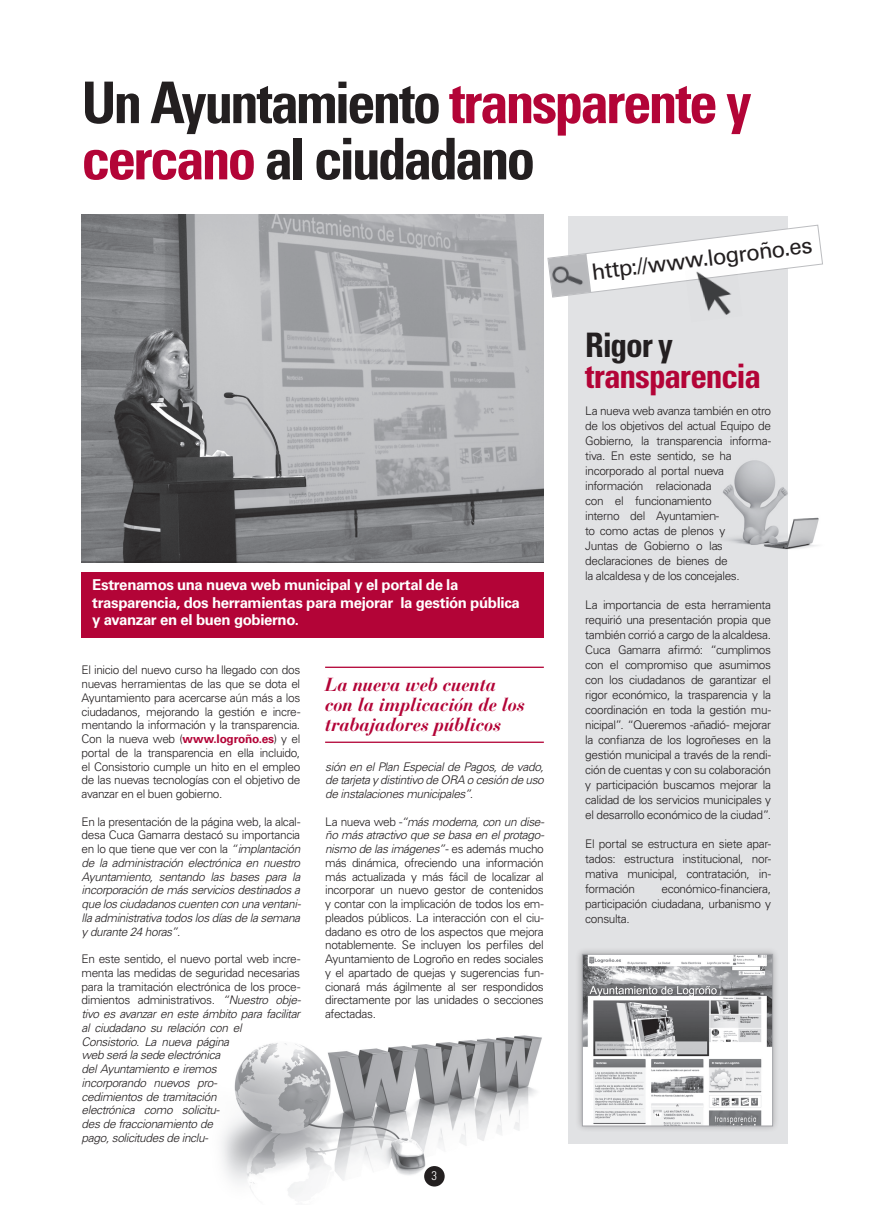
<style>
.page{position:relative;width:869px;height:1226px;background:#fff}
.page>*{position:absolute;margin:0;border:0;box-sizing:border-box;transform-origin:0 0}
.TIT_G_24{font:700 condensed 57.5px/56.2px "Univers LT Std";letter-spacing:-.05em;color:#231f20}
.TIT_G_24-2{font:700 condensed 33.75px/31.2px "Univers LT Std";letter-spacing:-.035em;color:#b30437}
.TIT_G_24-3{font:22.5px "Univers LT Std";color:#231f20}
._2_destacado{font:italic 700 18.75px/20px "Bauer Bodoni Std";letter-spacing:-.015em;color:#b30437}
._2_entradilla{font:700 15px/17.5px "Univers LT Std";letter-spacing:-.025em;color:#fff}
.t1{font:300 condensed 12.5px "Univers LT Std";color:#fff}
._1_texto{font:300 11.88px/15px "Univers LT Std";letter-spacing:-.03em;color:#231f20;text-align:justify}
._1_texto-2{font:italic 300 11.88px/13.8px "Univers LT Std";letter-spacing:-.03em;color:#231f20;text-align:justify}
.s1{color:#b30437}
.s2{font-weight:700;color:#b30437}
.s3{font-style:normal}
.s4{font-style:italic}
.s5{color:#231f20}
</style>
<div class="page">
<img style="left:222px;top:1035px;width:320px;height:163px">
<div style="left:568px;top:216px;width:219px;height:927px;background:#e1e2e4"></div>
<div style="left:81px;top:572px;width:462px;height:65px;background:#b30437"></div>
<img style="left:82px;top:214px;width:461px;height:349px">
<div style="left:574px;top:947px;width:205px;height:186px;background:#231f20;opacity:.3"></div>
<img style="left:583px;top:956px;width:187px;height:168px">
<div style="left:581px;top:954px;width:191px;height:172px;border:1px solid #a4a5a9"></div>
<hr style="left:325px;top:667px;width:218px;height:1px;background:#b30437">
<hr style="left:325px;top:742px;width:218px;height:1px;background:#b30437">
<img style="left:723px;top:447px;width:96px;height:118px">
<svg style="left:547px;top:224px;width:276px;height:74px"></svg>
<img style="left:548px;top:262px;width:40px;height:32px">
<img style="left:684px;top:265px;width:58px;height:50px">
<div style="left:424px;top:1166px;width:20px;height:21px;background:#231f20;border-radius:50%"></div>
<p class="TIT_G_24" style="left:81px;top:74px;width:671px">Un Ayuntamiento <span class="s1">transparente y cercano</span> al ciudadano</p>
<p class="TIT_G_24-3" style="left:590px;top:259px;width:223px;rotate:-7deg">http://www.logroño.es</p>
<p class="_2_entradilla" style="left:92px;top:577px;width:429px">Estrenamos una nueva web municipal y el portal de la trasparencia, dos herramientas para mejorar la gestión pública y avanzar en el buen gobierno.</p>
<p class="_1_texto" style="left:81px;top:663px;width:220px;line-height:13.8px">El inicio del nuevo curso ha llegado con dos nuevas herramientas de las que se dota el Ayuntamiento para acercarse aún más a los ciudadanos, mejorando la gestión e incre&shy;mentando la información y la transparencia.<br>Con la nueva web (<span class="s2">www.logroño.es</span>) y el portal de la transparencia en ella incluido, el Consistorio cumple un hito en el empleo de las nuevas tecnologías con el objetivo de avanzar en el buen gobierno.</p>
<p class="_1_texto-2" style="left:81px;top:815px;width:221px"><span class="s3">En la presentación de la página web, la alcal&shy;desa Cuca Gamarra destacó su importancia en lo que tiene que ver con la</span> “implantación de la administración electrónica en nuestro Ayuntamiento, sentando las bases para la incorporación de más servicios destinados a que los ciudadanos cuenten con una ventani&shy;lla administrativa todos los días de la semana y durante 24 horas”<span class="s3">.</span></p>
<p class="_1_texto-2" style="left:81px;top:952px;width:221px;text-align:left"><span class="s3">En este sentido, el nuevo portal web incre&shy;menta las medidas de seguridad necesarias para la tramitación electrónica de los proce&shy;dimientos administrativos.</span> “Nuestro obje&shy;tivo es avanzar en este ámbito para facilitar al ciudadano su relación con el Consistorio. La nueva página<br>web será la sede electrónica<br>del Ayuntamiento e iremos<br>incorporando nuevos pro-<br>cedimientos de tramitación<br>electrónica como solicitu-<br>des de fraccionamiento de<br>pago, solicitudes de inclu-</p>
<p class="_2_destacado" style="left:325px;top:675px;width:201px">La nueva web cuenta con la implicación de los trabajadores públicos</p>
<p class="_1_texto-2" style="left:325px;top:760px;width:220px">sión en el Plan Especial de Pagos, de vado, de tarjeta y distintivo de ORA o cesión de uso de instalaciones municipales”.</p>
<p class="_1_texto" style="left:325px;top:815px;width:221px;line-height:13.8px">La nueva web -<span class="s4">“más moderna, con un dise&shy;ño más atractivo que se basa en el protago&shy;nismo de las imágenes”</span>- es además mucho más dinámica, ofreciendo una información más actualizada y más fácil de localizar al incorporar un nuevo gestor de contenidos y contar con la implicación de todos los em&shy;pleados públicos. La interacción con el ciu&shy;dadano es otro de los aspectos que mejora notablemente. Se incluyen los perfiles del Ayuntamiento de Logroño en redes sociales y el apartado de quejas y sugerencias fun&shy;cionará más ágilmente al ser respondidos directamente por las unidades o secciones afectadas.</p>
<p class="t1" style="left:431px;top:1168px;width:7px">3</p>
<p class="TIT_G_24-2" style="left:585px;top:329px;width:177px"><span class="s5">Rigor y </span>transparencia</p>
<p class="_1_texto" style="left:585px;top:403px;width:187px;text-align:left">La nueva web avanza también en otro de los objetivos del actual Equipo de<br>Gobierno, la transparencia informa&shy;tiva. En este sentido, se ha incorporado al portal nueva información relacionada<br>con el funcionamiento<br>interno del Ayuntamien-<br>to como actas de plenos y<br>Juntas de Gobierno o las declaraciones de bienes de<br>la alcaldesa y de los concejales.</p>
<p class="_1_texto" style="left:585px;top:597px;width:187px">La importancia de esta herramienta requirió una presentación propia que también corrió a cargo de la alcaldesa.<br>Cuca Gamarra afirmó: “cumplimos con el compromiso que asumimos con los ciudadanos de garantizar el rigor económico, la trasparencia y la coordinación en toda la gestión mu&shy;nicipal”. “Queremos -añadió- mejorar la confianza de los logroñeses en la gestión municipal a través de la rendi&shy;ción de cuentas y con su colaboración y participación buscamos mejorar la calidad de los servicios municipales y el desarrollo económico de la ciudad”.</p>
<p class="_1_texto" style="left:585px;top:837px;width:187px">El portal se estructura en siete apar&shy;tados: estructura institucional, nor&shy;mativa municipal, contratación, in&shy;formación</p>
<p class="_1_texto" style="left:585px;top:882px;width:187px;text-indent:76px">económico-financiera, participación ciudadana, urbanismo y consulta.</p>
</div>
